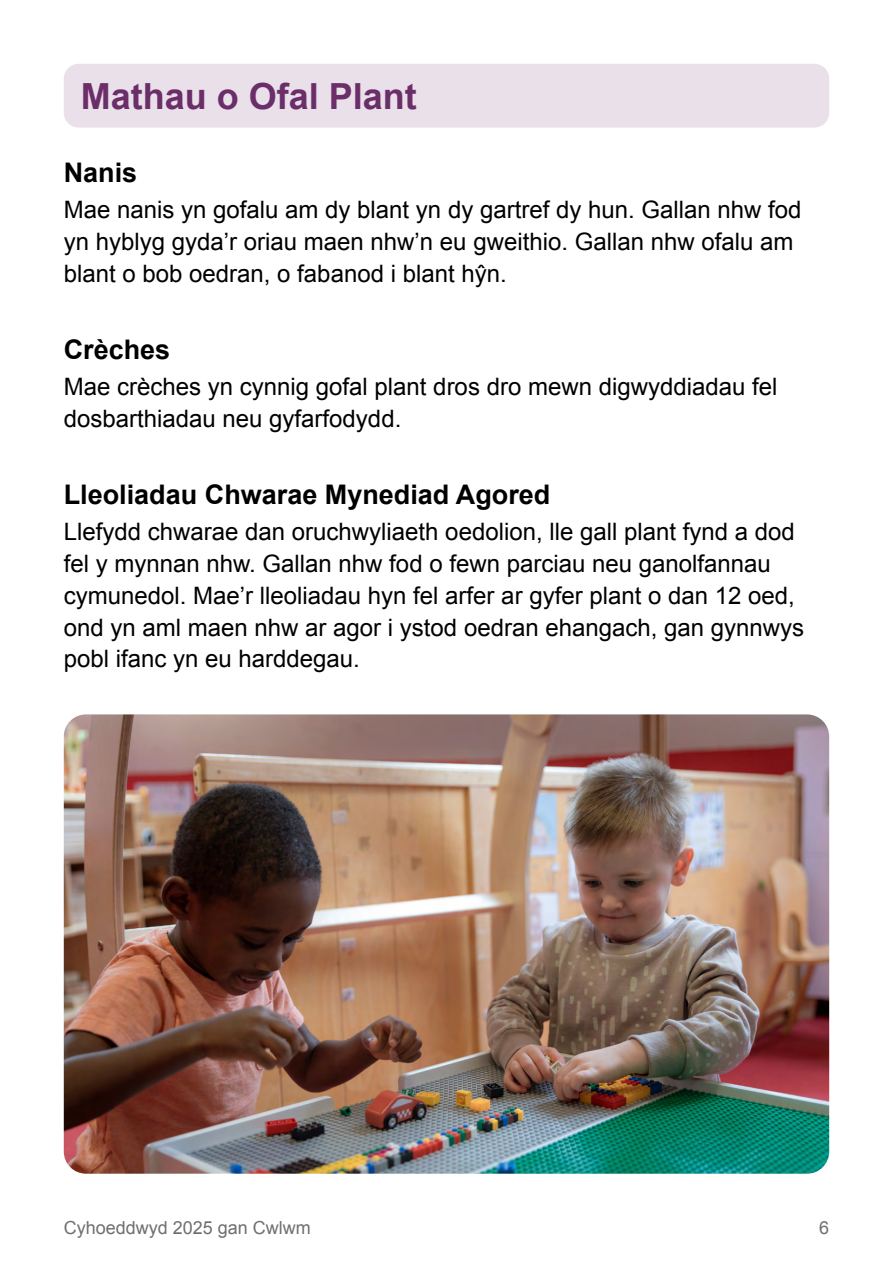
<style>
.page{position:relative;width:893px;height:1263px;background:#fff}
.page>*{position:absolute;margin:0;border:0;box-sizing:border-box;transform-origin:0 0}
.t1{font:700 36px "Arial";color:#6b2e69}
.t2{font:700 27px "Arial";color:#000}
.t3{font:24px/31.8px "Arial";color:#000}
.t4{font:18px "Arial";color:#706f6f}
</style>
<div class="page">
<img style="left:64px;top:714px;width:765px;height:460px">
<div style="left:64px;top:64px;width:765px;height:64px;background:#e9e0e9;border-radius:15px"></div>
<h1 class="t1" style="left:81px;top:72px;width:338px">Mathau o Ofal Plant</h1>
<p class="t2" style="left:64px;top:155px;width:75px">Nanis</p>
<p class="t3" style="left:64px;top:194px;width:739px">Mae nanis yn gofalu am dy blant yn dy gartref dy hun. Gallan nhw fod yn hyblyg gyda’r oriau maen nhw’n eu gweithio. Gallan nhw ofalu am blant o bob oedran, o fabanod i blant hŷn.</p>
<p class="t2" style="left:64px;top:332px;width:108px">Crèches</p>
<p class="t3" style="left:64px;top:371px;width:715px">Mae crèches yn cynnig gofal plant dros dro mewn digwyddiadau fel dosbarthiadau neu gyfarfodydd.</p>
<p class="t2" style="left:64px;top:477px;width:488px">Lleoliadau Chwarae Mynediad Agored</p>
<p class="t3" style="left:64px;top:516px;width:742px">Llefydd chwarae dan oruchwyliaeth oedolion, lle gall plant fynd a dod fel y mynnan nhw. Gallan nhw fod o fewn parciau neu ganolfannau cymunedol. Mae’r lleoliadau hyn fel arfer ar gyfer plant o dan 12 oed, ond yn aml maen nhw ar agor i ystod oedran ehangach, gan gynnwys pobl ifanc yn eu harddegau.</p>
<p class="t4" style="left:64px;top:1215px;width:249px">Cyhoeddwyd 2025 gan Cwlwm</p>
<p class="t4" style="left:819px;top:1215px;width:12px">6</p>
</div>
